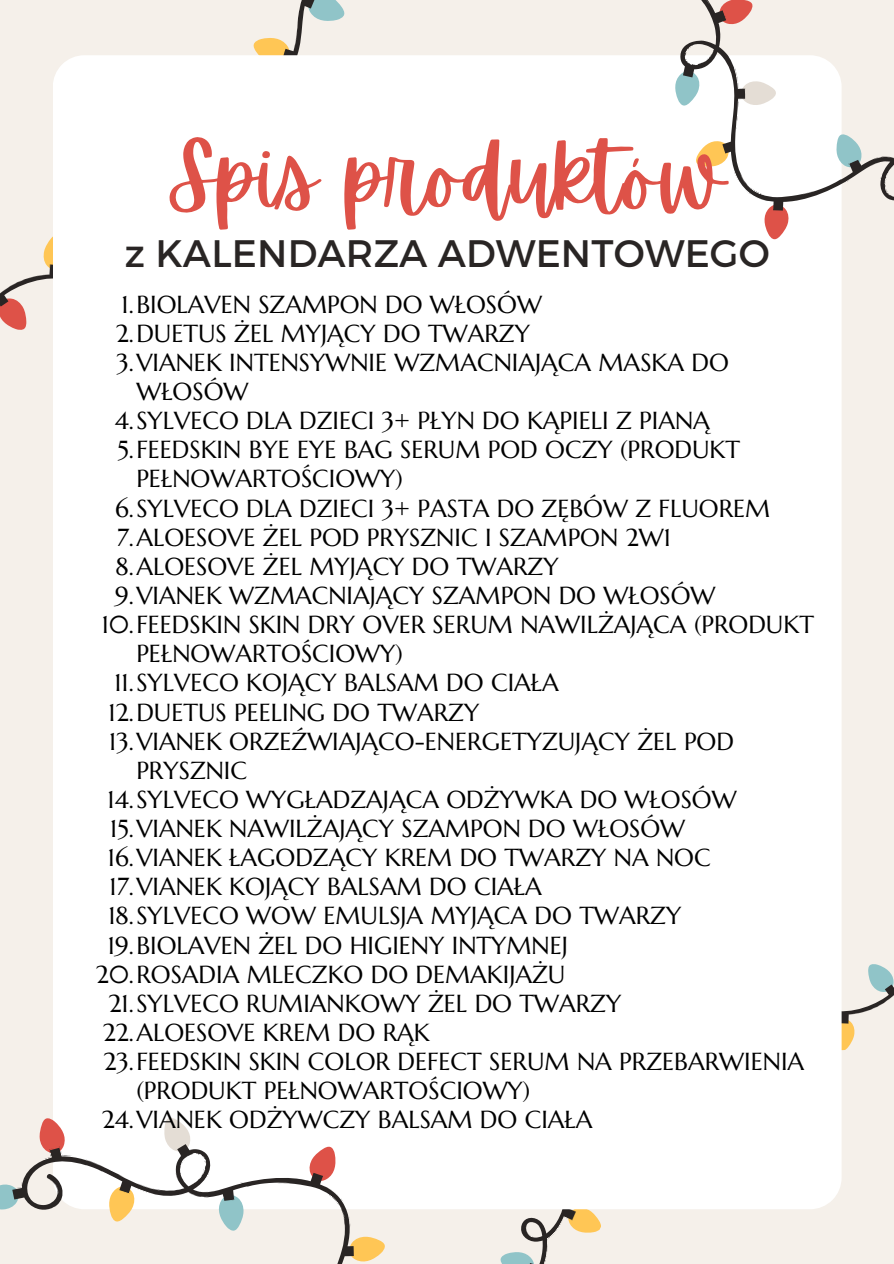
<style>
.page{position:relative;width:894px;height:1264px;background:#fff}
.page>*{position:absolute;margin:0;border:0;box-sizing:border-box;transform-origin:0 0}
.t1{font:88.35px "Apricots";color:#de5248}
.t2{font:38.25px "Montserrat";letter-spacing:.005em;color:#292524}
.t3{font:24.6px/29.1px "Marcellus";color:#000}
</style>
<div class="page">
<div style="left:0;top:0;width:893px;height:1263px;background:#f5f0ea"></div>
<svg style="left:253px;top:0;width:92px;height:55px"></svg>
<svg style="left:500px;top:1209px;width:101px;height:54px"></svg>
<svg style="left:0;top:236px;width:53px;height:94px"></svg>
<svg style="left:841px;top:919px;width:52px;height:132px"></svg>
<div style="left:53px;top:55px;width:788px;height:1154px;background:#fff"></div>
<div style="left:660px;top:244px;width:182px;height:20px;background:#fff"></div>
<svg style="left:691px;top:244px;width:151px;height:6px"></svg>
<svg style="left:645px;top:0;width:248px;height:244px;fill:#fff"></svg>
<svg style="left:338px;top:1116px;width:58px;height:133px"></svg>
<svg style="left:40px;top:1116px;width:298px;height:16px;background:#fcf5f4"></svg>
<svg style="left:0;top:1132px;width:384px;height:131px"></svg>
<p class="t1" style="left:168px;top:125px;width:559px">Spis produktów</p>
<p class="t2" style="left:125px;top:229px;width:646px">z KALENDARZA ADWENTOWEGO</p>
<p class="t3" style="left:122px;top:289px;width:422px">1.BIOLAVEN SZAMPON DO WŁOSÓW</p>
<p class="t3" style="left:116px;top:319px;width:415px">2.DUETUS ŻEL MYJĄCY DO TWARZY</p>
<p class="t3" style="left:136px;top:348px;width:594px;text-indent:-20px">3.VIANEK INTENSYWNIE WZMACNIAJĄCA MASKA DO<br>WŁOSÓW</p>
<p class="t3" style="left:115px;top:406px;width:596px">4.SYLVECO DLA DZIECI 3+ PŁYN DO KĄPIELI Z PIANĄ</p>
<p class="t3" style="left:136px;top:435px;width:605px;text-indent:-19px">5.FEEDSKIN BYE EYE BAG SERUM POD OCZY (PRODUKT<br>PEŁNOWARTOŚCIOWY)</p>
<p class="t3" style="left:115px;top:493px;width:656px">6.SYLVECO DLA DZIECI 3+ PASTA DO ZĘBÓW Z FLUOREM</p>
<p class="t3" style="left:117px;top:522px;width:555px">7.ALOESOVE ŻEL POD PRYSZNIC I SZAMPON 2W1</p>
<p class="t3" style="left:116px;top:551px;width:444px">8.ALOESOVE ŻEL MYJĄCY DO TWARZY</p>
<p class="t3" style="left:115px;top:581px;width:601px">9.VIANEK WZMACNIAJĄCY SZAMPON DO WŁOSÓW</p>
<p class="t3" style="left:136px;top:610px;width:679px;text-indent:-35px">10.FEEDSKIN SKIN DRY OVER SERUM NAWILŻAJĄCA (PRODUKT<br>PEŁNOWARTOŚCIOWY)</p>
<p class="t3" style="left:114px;top:668px;width:446px">11.SYLVECO KOJĄCY BALSAM DO CIAŁA</p>
<p class="t3" style="left:108px;top:697px;width:372px">12.DUETUS PEELING DO TWARZY</p>
<p class="t3" style="left:136px;top:726px;width:599px;text-indent:-27px">13.VIANEK ORZEŹWIAJĄCO-ENERGETYZUJĄCY ŻEL POD<br>PRYSZNIC</p>
<p class="t3" style="left:107px;top:784px;width:630px">14.SYLVECO WYGŁADZAJĄCA ODŻYWKA DO WŁOSÓW</p>
<p class="t3" style="left:110px;top:814px;width:576px">15.VIANEK NAWILŻAJĄCY SZAMPON DO WŁOSÓW</p>
<p class="t3" style="left:108px;top:843px;width:604px">16.VIANEK ŁAGODZĄCY KREM DO TWARZY NA NOC</p>
<p class="t3" style="left:110px;top:872px;width:433px">17.VIANEK KOJĄCY BALSAM DO CIAŁA</p>
<p class="t3" style="left:108px;top:901px;width:574px">18.SYLVECO WOW EMULSJA MYJĄCA DO TWARZY</p>
<p class="t3" style="left:108px;top:930px;width:461px">19.BIOLAVEN ŻEL DO HIGIENY INTYMNEJ</p>
<p class="t3" style="left:96px;top:959px;width:471px">20.ROSADIA MLECZKO DO DEMAKIJAŻU</p>
<p class="t3" style="left:108px;top:988px;width:514px">21.SYLVECO RUMIANKOWY ŻEL DO TWARZY</p>
<p class="t3" style="left:103px;top:1017px;width:328px">22.ALOESOVE KREM DO RĄK</p>
<p class="t3" style="left:136px;top:1046px;width:669px;text-indent:-33px">23.FEEDSKIN SKIN COLOR DEFECT SERUM NA PRZEBARWIENIA (PRODUKT PEŁNOWARTOŚCIOWY)</p>
<p class="t3" style="left:102px;top:1105px;width:492px">24.VIANEK ODŻYWCZY BALSAM DO CIAŁA</p>
</div>
